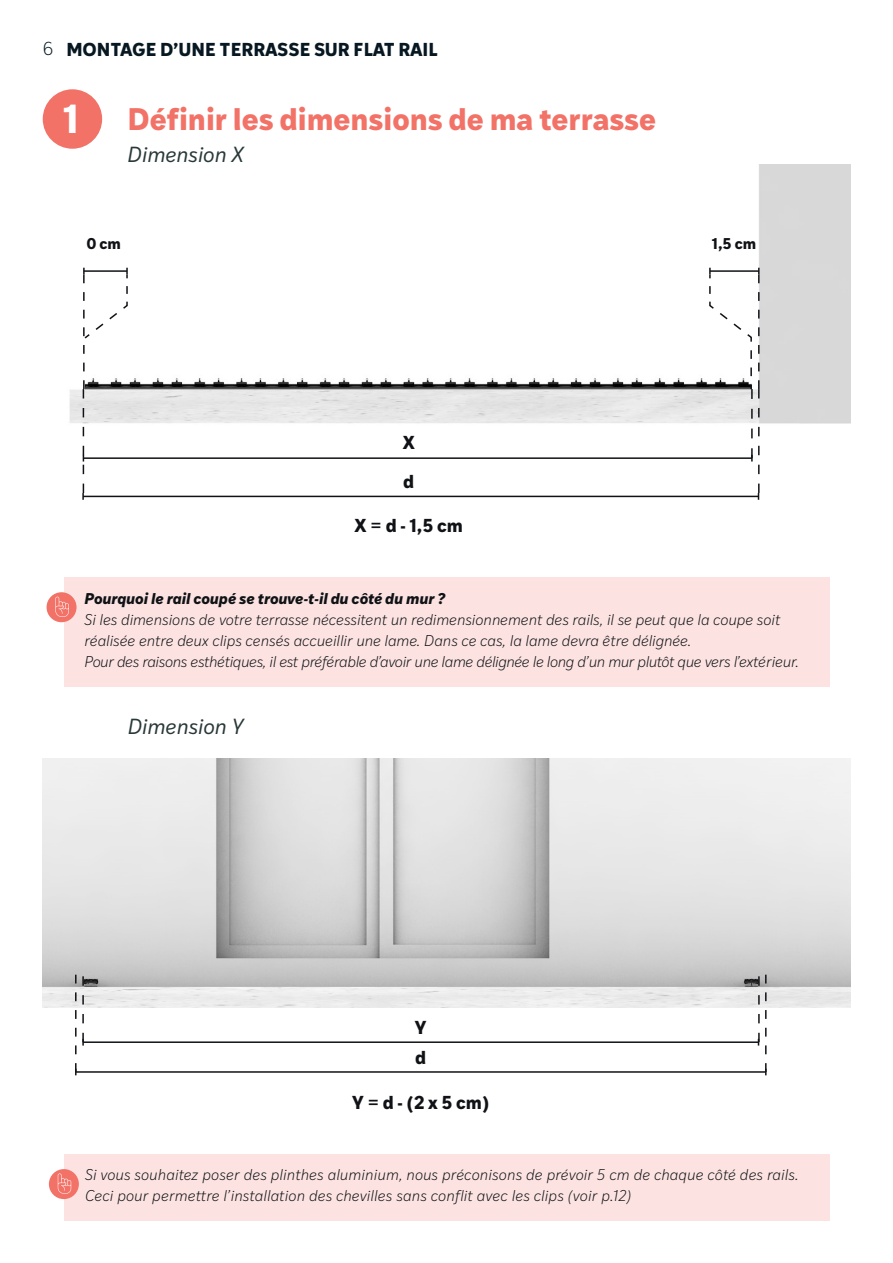
<style>
.page{position:relative;width:893px;height:1263px;background:#fff}
.page>*{position:absolute;margin:0;border:0;box-sizing:border-box;transform-origin:0 0}
.t1{font:700 39px "Ivy Style Sans";color:#fff}
.t2{font:700 30px "Ivy Style Sans";color:#f27267}
.t3{font:italic 21px "Ivy Style Sans";color:#293839}
.t4{font:700 18px "Ivy Style Sans";color:#071822}
.t5{font:700 18px "Ivy Style Sans";color:#101216}
.t6{font:300 18px "Ivy Style Sans";color:#071822}
.t7{font:italic 300 15px/21px "Ivy Style Sans";color:#101216}
.t8{font:italic 300 15px "Ivy Style Sans";letter-spacing:-.02em;color:#101216}
.t9{font:italic 700 15px "Ivy Style Sans";letter-spacing:-.01em;color:#101216}
.t10{font:700 15px "Ivy Style Sans";color:#101216}
</style>
<div class="page">
<div style="left:43px;top:89px;width:59px;height:60px;background:#f27267;border-radius:50%"></div>
<img style="left:69px;top:165px;width:781px;height:333px">
<hr style="left:83px;top:457px;width:669px;height:2px;background:#101216">
<hr style="left:83px;top:496px;width:675px;height:1px;background:#101216">
<svg style="left:82px;top:268px;width:47px;height:232px"></svg>
<svg style="left:708px;top:268px;width:52px;height:232px"></svg>
<hr style="left:83px;top:1041px;width:675px;height:2px;background:#101216">
<hr style="left:76px;top:1071px;width:690px;height:2px;background:#101216">
<div style="left:64px;top:577px;width:765px;height:109px;background:#fce3e1"></div>
<div style="left:64px;top:1154px;width:765px;height:66px;background:#fce3e1"></div>
<div style="left:47px;top:592px;width:30px;height:30px;background:#f27267;border-radius:50%"></div>
<svg style="left:55px;top:597px;width:14px;height:20px"></svg>
<div style="left:49px;top:1169px;width:30px;height:30px;background:#f27267;border-radius:50%"></div>
<svg style="left:58px;top:1173px;width:13px;height:21px"></svg>
<img style="left:43px;top:758px;width:808px;height:249px">
<svg style="left:75px;top:975px;width:9px;height:100px"></svg>
<svg style="left:758px;top:975px;width:9px;height:100px"></svg>
<p class="t6" style="left:43px;top:36px;width:12px">6</p>
<p class="t4" style="left:66px;top:35px;width:373px">MONTAGE D’UNE TERRASSE SUR FLAT RAIL</p>
<p class="t1" style="left:62px;top:86px;width:18px">1</p>
<p class="t2" style="left:128px;top:95px;width:530px">Définir les dimensions de ma terrasse</p>
<p class="t3" style="left:128px;top:139px;width:118px">Dimension X</p>
<p class="t10" style="left:86px;top:231px;width:36px">0 cm</p>
<p class="t10" style="left:712px;top:231px;width:46px">1,5 cm</p>
<p class="t5" style="left:403px;top:427px;width:14px">X</p>
<p class="t5" style="left:403px;top:466px;width:13px">d</p>
<p class="t5" style="left:355px;top:510px;width:110px">X = d - 1,5 cm</p>
<p class="t9" style="left:85px;top:586px;width:362px">Pourquoi le rail coupé se trouve-t-il du côté du mur ?</p>
<p class="t7" style="left:85px;top:608px;width:697px">Si les dimensions de votre terrasse nécessitent un redimensionnement des rails, il se peut que la coupe soit réalisée entre deux clips censés accueillir une lame. Dans ce cas, la lame devra être délignée.</p>
<p class="t8" style="left:85px;top:651px;width:716px">Pour des raisons esthétiques, il est préférable d’avoir une lame délignée le long d’un mur plutôt que vers l’extérieur.</p>
<p class="t3" style="left:128px;top:712px;width:117px">Dimension Y</p>
<p class="t5" style="left:415px;top:1013px;width:13px">Y</p>
<p class="t5" style="left:415px;top:1042px;width:13px">d</p>
<p class="t5" style="left:352px;top:1087px;width:139px">Y = d - (2 x 5 cm)</p>
<p class="t7" style="left:85px;top:1164px;width:715px">Si vous souhaitez poser des plinthes aluminium, nous préconisons de prévoir 5 cm de chaque côté des rails.</p>
<p class="t7" style="left:85px;top:1185px;width:548px">Ceci pour permettre l’installation des chevilles sans conflit avec les clips (voir p.12)</p>
</div>
